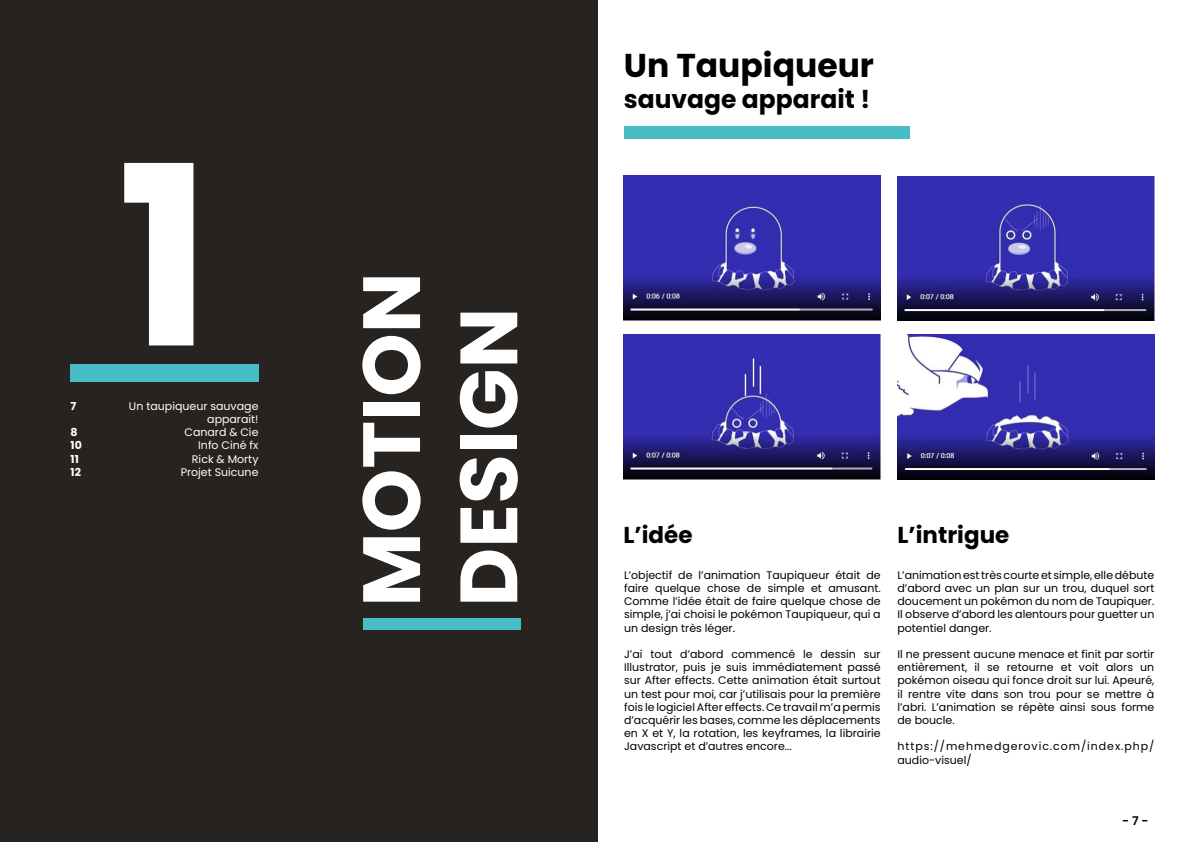
<style>
.page{position:relative;width:1191px;height:842px;background:#fff}
.page>*{position:absolute;margin:0;border:0;box-sizing:border-box;transform-origin:0 0}
.t1{font:700 250px "Poppins";color:#fff}
.t2{font:700 81px/97.2px "Poppins";color:#fff}
.t3{font:700 33px "Poppins";color:#000}
.t4{font:700 25px "Poppins";color:#000}
.t5{font:700 23px "Poppins";color:#000}
.t6{font:600 12px "Poppins";color:#000}
.t7{font:11px/13.2px "Poppins";color:#000;text-align:justify}
.t8{font:11px/13.2px "Poppins";color:#fff;text-align:right}
.t9{font:11px/13.2px "Poppins";letter-spacing:.085em;color:#000}
.t10{font:700 11px/13.2px "Poppins";color:#fff}
</style>
<div class="page">
<div style="left:0;top:0;width:597px;height:842px;background:#262320"></div>
<img style="left:624px;top:176px;width:256px;height:145px">
<img style="left:897px;top:177px;width:257px;height:144px">
<img style="left:623px;top:334px;width:257px;height:145px">
<img style="left:897px;top:334px;width:257px;height:145px">
<div style="left:624px;top:126px;width:285px;height:12px;background:#48bcc4"></div>
<div style="left:70px;top:364px;width:188px;height:17px;background:#48bcc4"></div>
<div style="left:363px;top:618px;width:157px;height:11px;background:#48bcc4"></div>
<p class="t10" style="left:71px;top:399px;width:7px">7</p>
<p class="t10" style="left:71px;top:426px;width:13px">8<br>10<br>11<br>12</p>
<h1 class="t1" style="left:117px;top:113px;width:96px">1</h1>
<p class="t8" style="left:129px;top:399px;width:131px">Un taupiqueur sauvage apparait!<br>Canard &amp; Cie<br>Info Ciné fx<br>Rick &amp; Morty<br>Projet Suicune</p>
<h2 class="t2" style="left:343px;top:607px;width:336px;rotate:-90deg">MOTION<br>DESIGN</h2>
<h3 class="t3" style="left:624px;top:46px;width:252px">Un Taupiqueur</h3>
<h3 class="t4" style="left:624px;top:85px;width:248px">sauvage apparait !</h3>
<h3 class="t5" style="left:623px;top:521px;width:70px">L’idée</h3>
<h3 class="t5" style="left:897px;top:521px;width:113px">L’intrigue</h3>
<p class="t7" style="left:624px;top:568px;width:258px">L’objectif de l’animation Taupiqueur était de faire quelque chose de simple et amusant.<br>Comme l’idée était de faire quelque chose de simple, j’ai choisi le pokémon Taupiqueur, qui a un design très léger.</p>
<p class="t7" style="left:624px;top:648px;width:258px">J’ai tout d’abord commencé le dessin sur Illustrator, puis je suis immédiatement passé sur After effects. Cette animation était surtout un test pour moi, car j’utilisais pour la première fois le logiciel After effects. Ce travail m’a permis d’acquérir les bases, comme les déplacements en X et Y, la rotation, les keyframes, la librairie Javascript et d’autres encore...</p>
<p class="t7" style="left:897px;top:568px;width:258px">L’animation est très courte et simple, elle débute d’abord avec un plan sur un trou, duquel sort doucement un pokémon du nom de Taupiquer.<br>Il observe d’abord les alentours pour guetter un potentiel danger.</p>
<p class="t7" style="left:897px;top:648px;width:258px">Il ne pressent aucune menace et finit par sortir entièrement, il se retourne et voit alors un pokémon oiseau qui fonce droit sur lui. Apeuré, il rentre vite dans son trou pour se mettre à l’abri. L’animation se répète ainsi sous forme de boucle.</p>
<p class="t9" style="left:897px;top:740px;width:258px">https://mehmedgerovic.com/index.php/ audio-visuel/</p>
<p class="t6" style="left:1122px;top:814px;width:28px">- 7 -</p>
</div>
